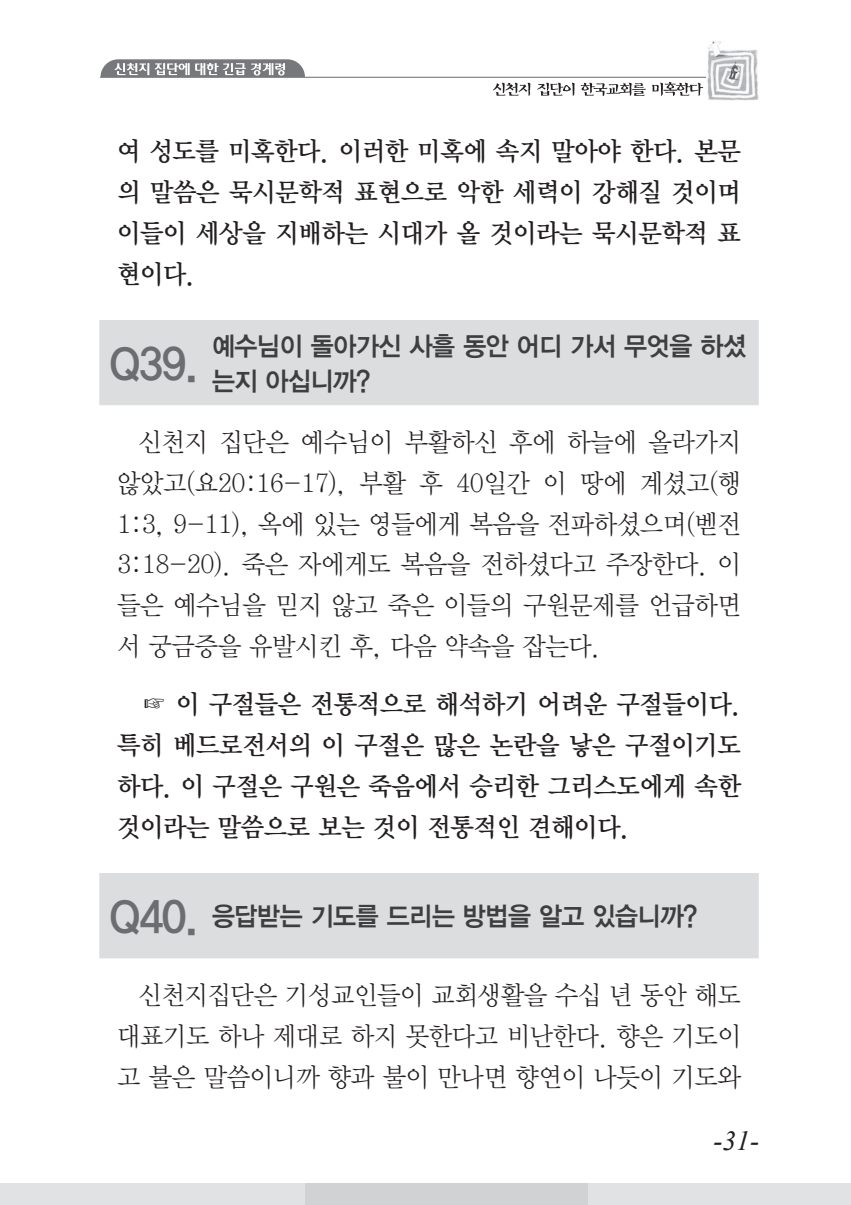
<style>
.page{position:relative;width:851px;height:1205px;background:#fff}
.page>*{position:absolute;margin:0;border:0;box-sizing:border-box;transform-origin:0 0}
.t1{font:45px "YDIYGO340";color:#6c6d70;scale:.95 1}
.t2{font:italic 27.5px "Times New Roman";color:#231f20}
.t3{font:26.25px/40.8px "YDIY Mj O320";letter-spacing:-.015em;color:#231f20;text-align:justify;scale:.95 1}
.t4{font:26.25px/40.8px "YDIY Mj O340";letter-spacing:-.015em;color:#231f20;text-align:justify;scale:.95 1}
.t5{font:26.25px/35px "YDIYGO340";letter-spacing:-.015em;color:#3e3e3f;scale:.95 1}
.s1{font-size:45px;color:#6c6d70}
</style>
<div class="page">
<div style="left:0;top:1183px;width:305px;height:22px;background:#e1e2e4"></div>
<div style="left:305px;top:1183px;width:283px;height:22px;background:#d1d2d4"></div>
<div style="left:588px;top:1183px;width:262px;height:22px;background:#e1e2e4"></div>
<hr style="left:100px;top:77px;width:625px;height:1px;background:#76787b">
<svg style="left:100px;top:59px;width:205px;height:19px;background:#999a9d"></svg>
<svg style="left:493px;top:83px;width:37px;height:13px"></svg>
<svg style="left:537px;top:83px;width:37px;height:13px"></svg>
<svg style="left:580px;top:83px;width:65px;height:13px"></svg>
<svg style="left:652px;top:82px;width:51px;height:14px"></svg>
<img style="left:706px;top:41px;width:52px;height:59px">
<div style="left:99px;top:320px;width:659px;height:85px;background:#dcdddf"></div>
<div style="left:99px;top:873px;width:659px;height:85px;background:#dcdddf"></div>
<p class="t4" style="left:117px;top:132px;width:658px">여 성도를 미혹한다. 이러한 미혹에 속지 말아야 한다. 본문 의 말씀은 묵시문학적 표현으로 악한 세력이 강해질 것이며 이들이 세상을 지배하는 시대가 올 것이라는 묵시문학적 표 현이다.</p>
<p class="t5" style="left:212px;top:328px;width:563px">예수님이 돌아가신 사흘 동안 어디 가서 무엇을 하셨 는지 아십니까?</p>
<p class="t3" style="left:117px;top:422px;width:658px;text-indent:21px">신천지 집단은 예수님이 부활하신 후에 하늘에 올라가지 않았고(요20:16-17), 부활 후 40일간 이 땅에 계셨고(행 1:3, 9-11), 옥에 있는 영들에게 복음을 전파하셨으며(벧전 3:18-20). 죽은 자에게도 복음을 전하셨다고 주장한다. 이 들은 예수님을 믿지 않고 죽은 이들의 구원문제를 언급하면 서 궁금증을 유발시킨 후, 다음 약속을 잡는다.</p>
<p class="t4" style="left:117px;top:685px;width:658px;text-indent:25px">☞ 이 구절들은 전통적으로 해석하기 어려운 구절들이다. 특히 베드로전서의 이 구절은 많은 논란을 낳은 구절이기도 하다. 이 구절은 구원은 죽음에서 승리한 그리스도에게 속한 것이라는 말씀으로 보는 것이 전통적인 견해이다.</p>
<h1 class="t1" style="left:110px;top:338px;width:94px">Q39.</h1>
<p class="t5" style="left:110px;top:899px;width:620px"><span class="s1">Q40.</span> 응답받는 기도를 드리는 방법을 알고 있습니까?</p>
<p class="t3" style="left:117px;top:975px;width:658px;text-indent:21px">신천지집단은 기성교인들이 교회생활을 수십 년 동안 해도 대표기도 하나 제대로 하지 못한다고 비난한다. 향은 기도이 고 불은 말씀이니까 향과 불이 만나면 향연이 나듯이 기도와</p>
<p class="t2" style="left:713px;top:1122px;width:47px">-31-</p>
</div>
